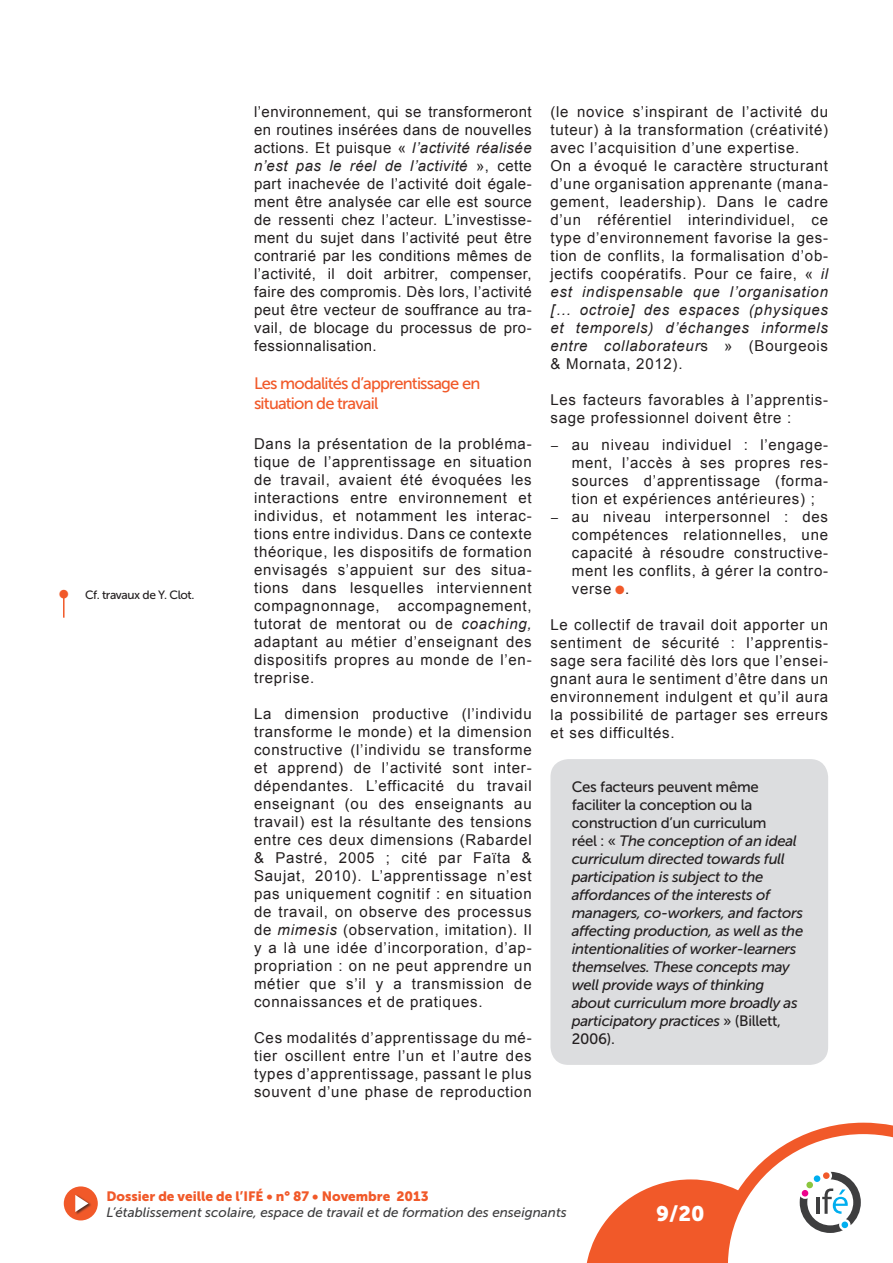
<style>
.page{position:relative;width:893px;height:1263px;background:#fff}
.page>*{position:absolute;margin:0;border:0;box-sizing:border-box;transform-origin:0 0}
.t1{font:21px "Museo Sans 900";color:#fff}
.t2{font:16.5px/19.8px "Museo Sans 500";letter-spacing:-.05em;color:#f15929}
.t3{font:15px/18px "Arial";letter-spacing:.05em;color:#231f20;text-align:justify}
.t4{font:italic 15px/18px "Museo Sans 500";letter-spacing:-.02em;color:#231f20}
.t5{font:italic 13.5px "Museo Sans 500";color:#3e3e3f}
.t6{font:13.5px "Museo Sans 900";color:#f15929}
.t7{font:12px "Museo Sans 500";letter-spacing:-.035em;color:#231f20}
.s1{font-style:italic}
.s2{color:#f15929}
.s3{font-style:normal}
</style>
<div class="page">
<div style="left:64px;top:1186px;width:34px;height:34px;background:#f15929;border-radius:50%"></div>
<div style="left:75px;top:1194px;width:16px;height:21px;background:#231f20;opacity:.75"></div>
<svg style="left:75px;top:1195px;width:13px;height:17px"></svg>
<svg style="left:587px;top:1123px;width:306px;height:140px"></svg>
<div style="left:806px;top:1181px;width:7px;height:7px;background:#8bc63e;border-radius:50%"></div>
<div style="left:814px;top:1175px;width:6px;height:7px;background:#00aeef;border-radius:50%"></div>
<div style="left:823px;top:1172px;width:7px;height:7px;background:#f15929;border-radius:50%"></div>
<div style="left:841px;top:1221px;width:7px;height:7px;background:#00aeef;border-radius:50%"></div>
<div style="left:801px;top:1190px;width:7px;height:7px;background:#ed028c;border-radius:50%"></div>
<div style="left:550px;top:759px;width:278px;height:306px;background:#dcdddf;border-radius:18px"></div>
<hr style="left:63px;top:597px;width:2px;height:21px;background:#f15929">
<p class="t7" style="left:85px;top:588px;width:111px">Cf. travaux de Y. Clot.</p>
<p class="t3" style="left:254px;top:103px;width:279px">l’environnement, qui se transformeront en routines insérées dans de nouvelles actions. Et puisque « <span class="s1">l’activité réalisée n’est pas le réel de l’activité</span> », cette part inachevée de l’activité doit égale&shy;ment être analysée car elle est source de ressenti chez l’acteur. L’investisse&shy;ment du sujet dans l’activité peut être contrarié par les conditions mêmes de l’activité, il doit arbitrer, compenser, faire des compromis. Dès lors, l’activité peut être vecteur de souffrance au tra&shy;vail, de blocage du processus de pro&shy;fessionnalisation.</p>
<p class="t2" style="left:254px;top:373px;width:228px">Les modalités d’apprentissage en situation de travail</p>
<p class="t3" style="left:254px;top:435px;width:279px">Dans la présentation de la probléma&shy;tique de l’apprentissage en situation de travail, avaient été évoquées les interactions entre environnement et individus, et notamment les interac&shy;tions entre individus. Dans ce contexte théorique, les dispositifs de formation envisagés s’appuient sur des situa&shy;tions dans lesquelles interviennent compagnonnage, accompagnement, tutorat de mentorat ou de <span class="s1">coaching, </span>adaptant au métier d’enseignant des dispositifs propres au monde de l’en&shy;treprise.</p>
<p class="t3" style="left:254px;top:705px;width:279px">La dimension productive (l’individu transforme le monde) et la dimension constructive (l’individu se transforme et apprend) de l’activité sont inter&shy;dépendantes. L’efficacité du travail enseignant (ou des enseignants au travail) est la résultante des tensions entre ces deux dimensions (Rabardel &amp; Pastré, 2005 ; cité par Faïta &amp; Saujat, 2010). L’apprentissage n’est pas uniquement cognitif : en situation de travail, on observe des processus de <span class="s1">mimesis</span> (observation, imitation). Il y a là une idée d’incorporation, d’ap&shy;propriation : on ne peut apprendre un métier que s’il y a transmission de connaissances et de pratiques.</p>
<p class="t3" style="left:254px;top:1029px;width:279px">Ces modalités d’apprentissage du mé&shy;tier oscillent entre l’un et l’autre des types d’apprentissage, passant le plus souvent d’une phase de reproduction</p>
<p class="t3" style="left:550px;top:103px;width:279px;text-align:left">(le novice s’inspirant de l’activité du tuteur) à la transformation (créativité) avec l’acquisition d’une expertise.<br>On a évoqué le caractère structurant d’une organisation apprenante (mana&shy;gement, leadership). Dans le cadre d’un référentiel interindividuel, ce type d’environnement favorise la ges&shy;tion de conflits, la formalisation d’ob&shy;jectifs coopératifs. Pour ce faire, « <span class="s1">il est indispensable que l’organisation [… octroie] des espaces (physiques et temporels) d’échanges informels entre collaborateur</span>s » (Bourgeois &amp; Mornata, 2012).</p>
<p class="t3" style="left:550px;top:391px;width:279px">Les facteurs favorables à l’apprentis&shy;sage professionnel doivent être :</p>
<p class="t3" style="left:550px;top:436px;width:279px">− au niveau individuel : l’engage-</p>
<p class="t3" style="left:572px;top:454px;width:258px">ment, l’accès à ses propres res-</p>
<p class="t3" style="left:572px;top:472px;width:258px">sources d’apprentissage (forma-</p>
<p class="t3" style="left:572px;top:490px;width:245px">tion et expériences antérieures) ;</p>
<p class="t3" style="left:550px;top:508px;width:279px">− au niveau interpersonnel : des</p>
<p class="t3" style="left:572px;top:526px;width:258px">compétences relationnelles, une</p>
<p class="t3" style="left:572px;top:544px;width:258px">capacité à résoudre constructive-</p>
<p class="t3" style="left:572px;top:562px;width:258px">ment les conflits, à gérer la contro-</p>
<p class="t3" style="left:572px;top:580px;width:59px">verse <span class="s2">●</span>.</p>
<p class="t3" style="left:550px;top:616px;width:279px">Le collectif de travail doit apporter un sentiment de sécurité : l’apprentis&shy;sage sera facilité dès lors que l’ensei&shy;gnant aura le sentiment d’être dans un environnement indulgent et qu’il aura la possibilité de partager ses erreurs et ses difficultés.</p>
<p class="t4" style="left:572px;top:777px;width:233px"><span class="s3">Ces facteurs peuvent même faciliter la conception ou la construction d’un curriculum<br>réel : «</span> The conception of an ideal curriculum directed towards full participation is subject to the affordances of the interests of managers, co-workers, and factors affecting production, as well as the intentionalities of worker-learners themselves. These concepts may well provide ways of thinking about curriculum more broadly as participatory practices <span class="s3">» (Billett,<br>2006).</span></p>
<p class="t6" style="left:106px;top:1188px;width:324px">Dossier de veille de l’ifé • n° 87 • Novembre 2013</p>
<p class="t5" style="left:106px;top:1205px;width:462px">L’établissement scolaire, espace de travail et de formation des enseignants</p>
<h1 class="t1" style="left:656px;top:1202px;width:50px">9/20</h1>
</div>
